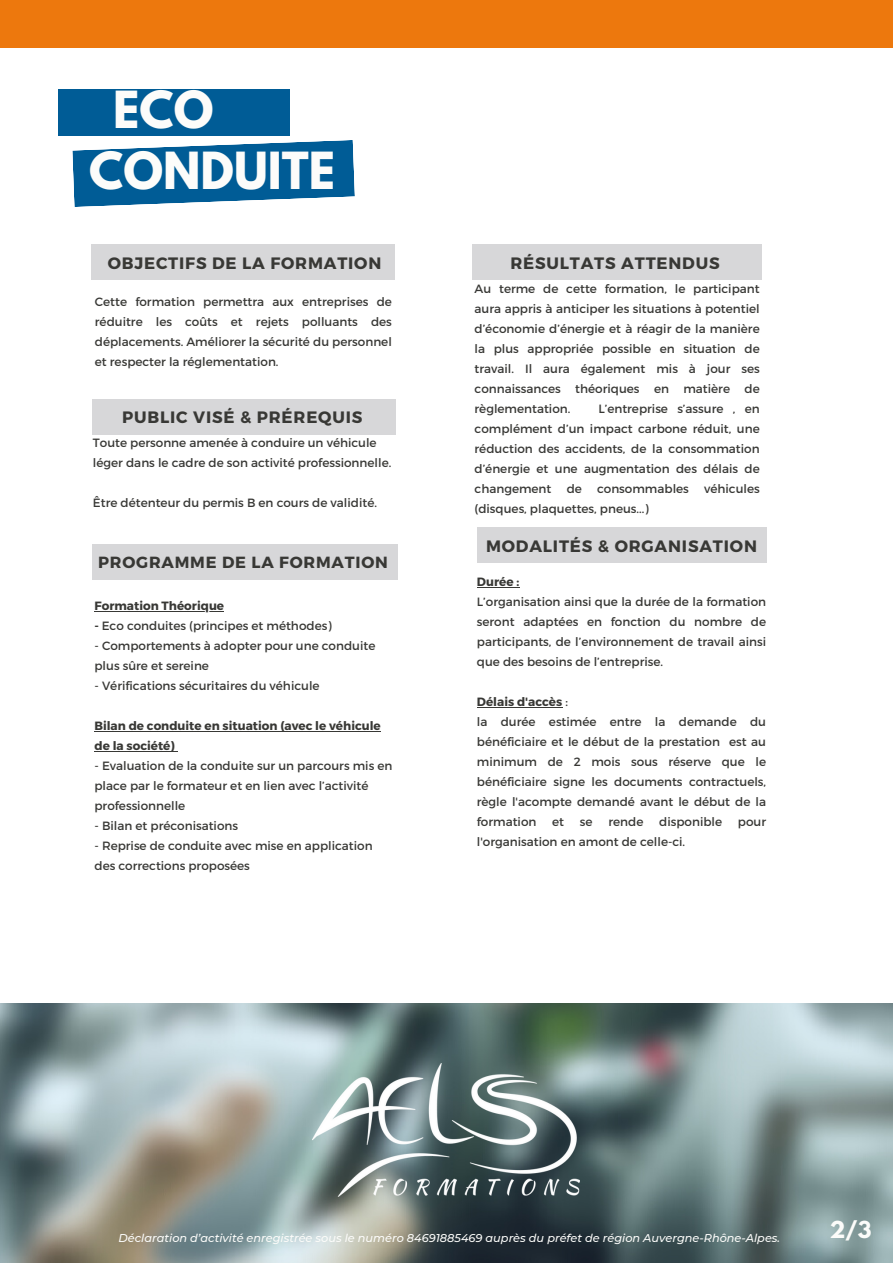
<style>
.page{position:relative;width:893px;height:1264px;background:#fff}
.page>*{position:absolute;margin:0;border:0;box-sizing:border-box;transform-origin:0 0}
.t1{font:700 45.3px "League Spartan";color:#fcfcfa}
.t2{font:700 20.7px "League Spartan";color:#fcfcfa}
.t3{font:700 16.5px "Montserrat";letter-spacing:.05em;color:#383835}
.t4{font:700 16.2px "Montserrat";letter-spacing:.05em;color:#383835}
.t5{font:12px/20px "Montserrat";color:#383835;text-align:justify}
.t6{font:700 12px/20px "Montserrat";color:#383835}
.t7{font:italic 500 11.25px "Montserrat";color:#fcfcfa}
.s1{font-weight:700}
.s2{font-weight:400}
</style>
<div class="page">
<div style="left:0;top:0;width:892px;height:47px;background:#ed780d"></div>
<img style="left:0;top:1003px;width:892px;height:259px">
<img style="left:313px;top:1063px;width:266px;height:133px">
<div style="left:92px;top:244px;width:303px;height:36px;background:#d7d7d9"></div>
<div style="left:92px;top:544px;width:305px;height:35px;background:#d7d7d9"></div>
<div style="left:92px;top:399px;width:303px;height:35px;background:#d7d7d9"></div>
<div style="left:472px;top:244px;width:290px;height:36px;background:#d7d7d9"></div>
<hr style="left:94px;top:611px;width:130px;height:1px;background:#383835">
<hr style="left:94px;top:731px;width:287px;height:1px;background:#383835">
<hr style="left:94px;top:751px;width:81px;height:1px;background:#383835">
<svg style="left:72px;top:140px;width:283px;height:67px"></svg>
<div style="left:58px;top:89px;width:231px;height:47px;background:#005c96"></div>
<div style="left:477px;top:527px;width:289px;height:36px;background:#d7d7d9"></div>
<hr style="left:477px;top:587px;width:42px;height:1px;background:#383835">
<hr style="left:477px;top:707px;width:85px;height:1px;background:#383835">
<p class="t1" style="left:113px;top:87px;width:102px">ECO</p>
<p class="t1" style="left:89px;top:148px;width:247px">CONDUITE</p>
<p class="t3" style="left:108px;top:252px;width:275px">OBJECTIFS DE LA FORMATION</p>
<p class="t5" style="left:95px;top:291px;width:298px">Cette formation permettra aux entreprises de réduitre les coûts et rejets polluants des déplacements. Améliorer la sécurité du personnel et respecter la réglementation.</p>
<p class="t3" style="left:122px;top:407px;width:242px">PUBLIC VISÉ &amp; PRÉREQUIS</p>
<p class="t5" style="left:93px;top:432px;width:300px">Toute personne amenée à conduire un véhicule léger dans le cadre de son activité professionnelle.</p>
<p class="t5" style="left:93px;top:492px;width:285px">Être détenteur du permis B en cours de validité.</p>
<p class="t4" style="left:98px;top:552px;width:291px">PROGRAMME DE LA FORMATION</p>
<p class="t6" style="left:94px;top:595px;width:131px">Formation Théorique</p>
<p class="t5" style="left:94px;top:615px;width:238px"><span class="s1">-</span> Eco conduites (principes et méthodes)</p>
<p class="t5" style="left:94px;top:635px;width:282px">- Comportements à adopter pour une conduite plus sûre et sereine</p>
<p class="t5" style="left:94px;top:675px;width:226px">- Vérifications sécuritaires du véhicule</p>
<p class="t6" style="left:94px;top:715px;width:288px">Bilan de conduite en situation (avec le véhicule de la société)</p>
<p class="t5" style="left:94px;top:755px;width:299px;text-align:left">- Evaluation de la conduite sur un parcours mis en place par le formateur et en lien avec l’activité professionnelle</p>
<p class="t5" style="left:94px;top:815px;width:145px">- Bilan et préconisations</p>
<p class="t5" style="left:94px;top:835px;width:280px">- Reprise de conduite avec mise en application des corrections proposées</p>
<p class="t3" style="left:510px;top:252px;width:211px">RÉSULTATS ATTENDUS</p>
<p class="t5" style="left:474px;top:278px;width:286px">Au terme de cette formation, le participant aura appris à anticiper les situations à potentiel d’économie d’énergie et à réagir de la manière la plus appropriée possible en situation de travail. Il aura également mis à jour ses connaissances théoriques en matière de règlementation.</p>
<p class="t5" style="left:474px;top:398px;width:286px;text-indent:124px">L’entreprise s’assure , en complément d’un impact carbone réduit, une réduction des accidents, de la consommation d’énergie et une augmentation des délais de changement</p>
<p class="t5" style="left:566px;top:478px;width:17px">de</p>
<p class="t5" style="left:597px;top:478px;width:93px">consommables</p>
<p class="t5" style="left:704px;top:478px;width:57px">véhicules</p>
<p class="t5" style="left:474px;top:498px;width:175px">(disques, plaquettes, pneus...)</p>
<p class="t3" style="left:486px;top:535px;width:272px">MODALITÉS &amp; ORGANISATION</p>
<p class="t6" style="left:477px;top:571px;width:44px">Durée :</p>
<p class="t5" style="left:477px;top:591px;width:291px">L’organisation ainsi que la durée de la formation seront adaptées en fonction du nombre de participants, de l’environnement de travail ainsi que des besoins de l’entreprise.</p>
<p class="t6" style="left:477px;top:691px;width:93px">Délais d'accès <span class="s2">:</span></p>
<p class="t5" style="left:477px;top:711px;width:291px">la durée estimée entre la demande du bénéficiaire et le début de la prestation est au minimum de 2 mois sous réserve que le bénéficiaire signe les documents contractuels, règle l'acompte demandé avant le début de la formation</p>
<p class="t5" style="left:552px;top:811px;width:13px">et</p>
<p class="t5" style="left:580px;top:811px;width:14px">se</p>
<p class="t5" style="left:608px;top:811px;width:36px">rende</p>
<p class="t5" style="left:659px;top:811px;width:64px">disponible</p>
<p class="t5" style="left:737px;top:811px;width:30px">pour</p>
<p class="t5" style="left:477px;top:831px;width:210px">l'organisation en amont de celle-ci.</p>
<p class="t7" style="left:119px;top:1230px;width:663px">Déclaration d’activité enregistrée sous le numéro 84691885469 auprès du préfet de région Auvergne-Rhône-Alpes.</p>
<p class="t2" style="left:829px;top:1219px;width:43px">2/3</p>
</div>
